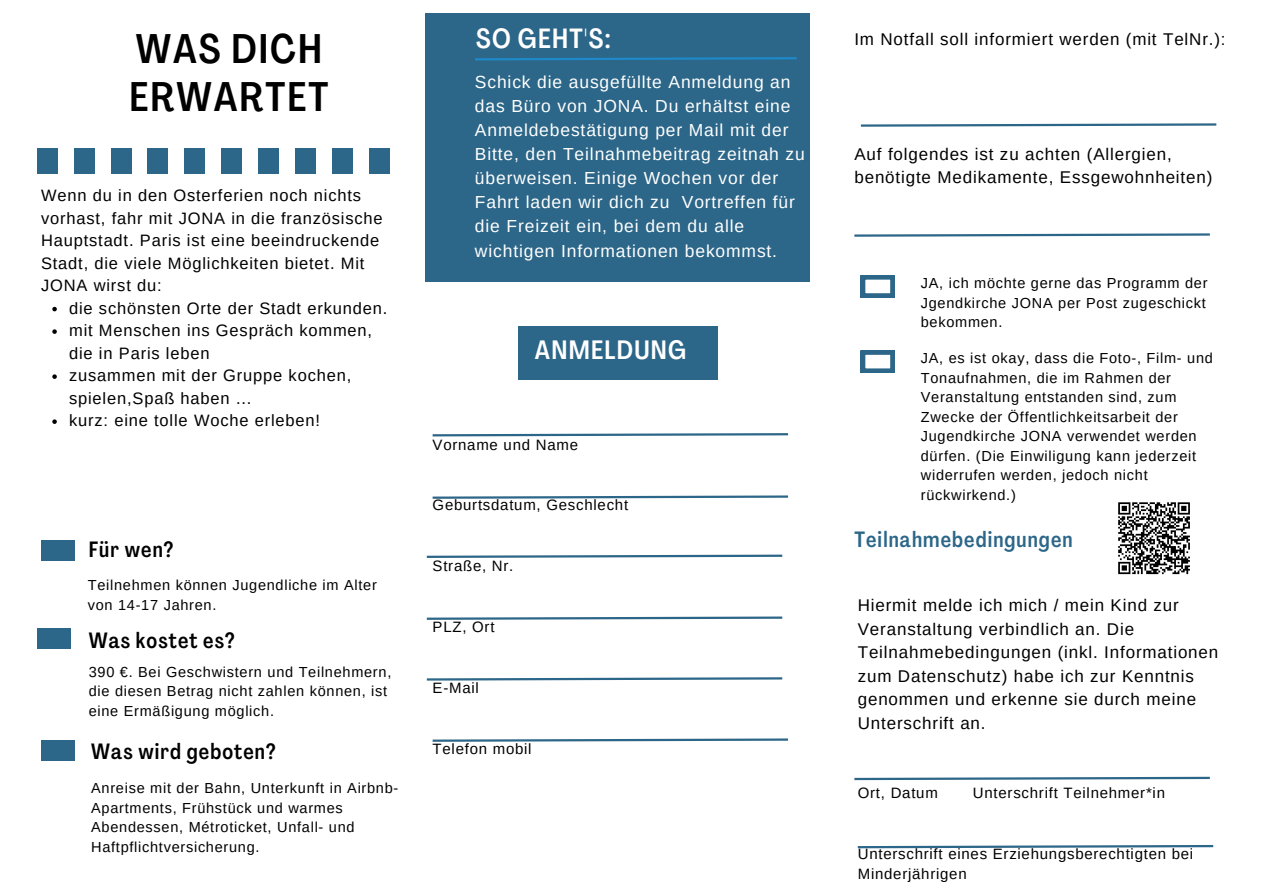
<style>
.page{position:relative;width:1263px;height:894px;background:#fff}
.page>*{position:absolute;margin:0;border:0;box-sizing:border-box;transform-origin:0 0}
.t1{font:500 40.8px/48.2px "Agrandir Tight";letter-spacing:.05em;color:#000}
.t2{font:500 27.45px "Agrandir Tight";letter-spacing:.05em;color:#fff}
.t3{font:500 26.25px "Agrandir Tight";letter-spacing:.05em;color:#fff}
.t4{font:500 21.75px "Agrandir Tight";letter-spacing:.05em;color:#000}
.t5{font:500 21.75px "Agrandir Tight";letter-spacing:.05em;color:#2c6688}
.t6{font:17.4px/24px "Arimo";letter-spacing:.05em;color:#fff}
.t7{font:16.95px/23.5px "Arimo";letter-spacing:.05em;color:#000}
.t8{font:16.5px/22.5px "Arimo";letter-spacing:.05em;color:#000}
.t9{font:15px/20.2px "Arimo";letter-spacing:.05em;color:#000}
.t10{font:14.55px/19.6px "Arimo";letter-spacing:.05em;color:#000}
</style>
<div class="page">
<div style="left:518px;top:326px;width:199px;height:53px;background:#2c6688"></div>
<div style="left:425px;top:14px;width:385px;height:268px;background:#2c6688"></div>
<div style="left:37px;top:148px;width:21px;height:25px;background:#2c6688"></div>
<div style="left:41px;top:539px;width:34px;height:21px;background:#2c6688"></div>
<div style="left:41px;top:739px;width:34px;height:21px;background:#2c6688"></div>
<div style="left:74px;top:148px;width:21px;height:25px;background:#2c6688"></div>
<div style="left:111px;top:148px;width:21px;height:25px;background:#2c6688"></div>
<div style="left:148px;top:148px;width:20px;height:25px;background:#2c6688"></div>
<div style="left:184px;top:148px;width:21px;height:25px;background:#2c6688"></div>
<div style="left:221px;top:148px;width:21px;height:25px;background:#2c6688"></div>
<div style="left:258px;top:148px;width:21px;height:25px;background:#2c6688"></div>
<div style="left:295px;top:148px;width:21px;height:25px;background:#2c6688"></div>
<div style="left:332px;top:148px;width:21px;height:25px;background:#2c6688"></div>
<div style="left:369px;top:148px;width:21px;height:25px;background:#2c6688"></div>
<svg style="left:432px;top:495px;width:357px;height:4px"></svg>
<svg style="left:426px;top:554px;width:357px;height:4px"></svg>
<svg style="left:426px;top:616px;width:357px;height:4px"></svg>
<svg style="left:426px;top:677px;width:357px;height:4px"></svg>
<svg style="left:432px;top:738px;width:357px;height:4px"></svg>
<svg style="left:854px;top:776px;width:356px;height:5px"></svg>
<svg style="left:857px;top:845px;width:357px;height:4px"></svg>
<svg style="left:854px;top:233px;width:356px;height:4px"></svg>
<svg style="left:860px;top:123px;width:357px;height:4px"></svg>
<svg style="left:432px;top:433px;width:357px;height:4px"></svg>
<svg style="left:475px;top:57px;width:322px;height:4px"></svg>
<div style="left:37px;top:628px;width:33px;height:21px;background:#2c6688"></div>
<svg style="left:861px;top:350px;width:34px;height:23px"></svg>
<svg style="left:861px;top:275px;width:34px;height:22px"></svg>
<svg style="left:1118px;top:502px;width:72px;height:73px"></svg>
<svg style="left:52px;top:307px;width:5px;height:4px"></svg>
<svg style="left:52px;top:329px;width:5px;height:5px"></svg>
<svg style="left:52px;top:374px;width:5px;height:5px"></svg>
<svg style="left:52px;top:419px;width:5px;height:5px"></svg>
<h1 class="t1" style="left:130px;top:29px;width:200px">WAS DICH<br>ERWARTET</h1>
<p class="t8" style="left:41px;top:184px;width:343px">Wenn du in den Osterferien noch nichts vorhast, fahr mit JONA in die französische Hauptstadt. Paris ist eine beeindruckende Stadt, die viele Möglichkeiten bietet. Mit JONA wirst du:</p>
<p class="t8" style="left:69px;top:296px;width:320px">die schönsten Orte der Stadt erkunden. mit Menschen ins Gespräch kommen, die in Paris leben<br>zusammen mit der Gruppe kochen, spielen,Spaß haben ...<br>kurz: eine tolle Woche erleben!</p>
<h3 class="t4" style="left:89px;top:540px;width:86px">Für wen?</h3>
<p class="t10" style="left:88px;top:575px;width:291px">Teilnehmen können Jugendliche im Alter von 14-17 Jahren.</p>
<h3 class="t4" style="left:89px;top:631px;width:148px">Was kostet es?</h3>
<p class="t10" style="left:89px;top:661px;width:304px">390 €. Bei Geschwistern und Teilnehmern, die diesen Betrag nicht zahlen können, ist eine Ermäßigung möglich.</p>
<h3 class="t4" style="left:91px;top:742px;width:186px">Was wird geboten?</h3>
<p class="t10" style="left:91px;top:777px;width:309px">Anreise mit der Bahn, Unterkunft in Airbnb-Apartments, Frühstück und warmes Abendessen, Métroticket, Unfall- und Haftpflichtversicherung.</p>
<h2 class="t2" style="left:476px;top:27px;width:136px">SO GEHT'S:</h2>
<p class="t6" style="left:475px;top:70px;width:331px">Schick die ausgefüllte Anmeldung an das Büro von JONA. Du erhältst eine Anmeldebestätigung per Mail mit der Bitte, den Teilnahmebeitrag zeitnah zu überweisen. Einige Wochen vor der Fahrt laden wir dich zu Vortreffen für die Freizeit ein, bei dem du alle wichtigen Informationen bekommst.</p>
<h3 class="t3" style="left:535px;top:339px;width:153px">ANMELDUNG</h3>
<p class="t9" style="left:433px;top:434px;width:147px">Vorname und Name</p>
<p class="t9" style="left:433px;top:495px;width:197px">Geburtsdatum, Geschlecht</p>
<p class="t9" style="left:433px;top:555px;width:82px">Straße, Nr.</p>
<p class="t9" style="left:433px;top:616px;width:63px">PLZ, Ort</p>
<p class="t9" style="left:433px;top:677px;width:48px">E-Mail</p>
<p class="t9" style="left:433px;top:738px;width:100px">Telefon mobil</p>
<p class="t7" style="left:854px;top:28px;width:373px">Im Notfall soll informiert werden (mit TelNr.):</p>
<p class="t7" style="left:854px;top:142px;width:359px;line-height:23px">Auf folgendes ist zu achten (Allergien, benötigte Medikamente, Essgewohnheiten)</p>
<p class="t10" style="left:921px;top:273px;width:288px;text-align:justify">JA, ich möchte gerne das Programm der Jgendkirche JONA per Post zugeschickt bekommen.</p>
<p class="t10" style="left:921px;top:348px;width:294px">JA, es ist okay, dass die Foto-, Film- und Tonaufnahmen, die im Rahmen der Veranstaltung entstanden sind, zum Zwecke der Öffentlichkeitsarbeit der Jugendkirche JONA verwendet werden dürfen. (Die Einwiligung kann jederzeit widerrufen werden, jedoch nicht rückwirkend.)</p>
<h3 class="t5" style="left:854px;top:530px;width:220px">Teilnahmebedingungen</h3>
<p class="t7" style="left:858px;top:593px;width:362px">Hiermit melde ich mich / mein Kind zur Veranstaltung verbindlich an. Die Teilnahmebedingungen (inkl. Informationen zum Datenschutz) habe ich zur Kenntnis genommen und erkenne sie durch meine Unterschrift an.</p>
<p class="t9" style="left:858px;top:782px;width:82px">Ort, Datum</p>
<p class="t9" style="left:973px;top:782px;width:194px">Unterschrift Teilnehmer*in</p>
<p class="t9" style="left:858px;top:842px;width:337px">Unterschrift eines Erziehungsberechtigten bei<br>Minderjährigen</p>
</div>
